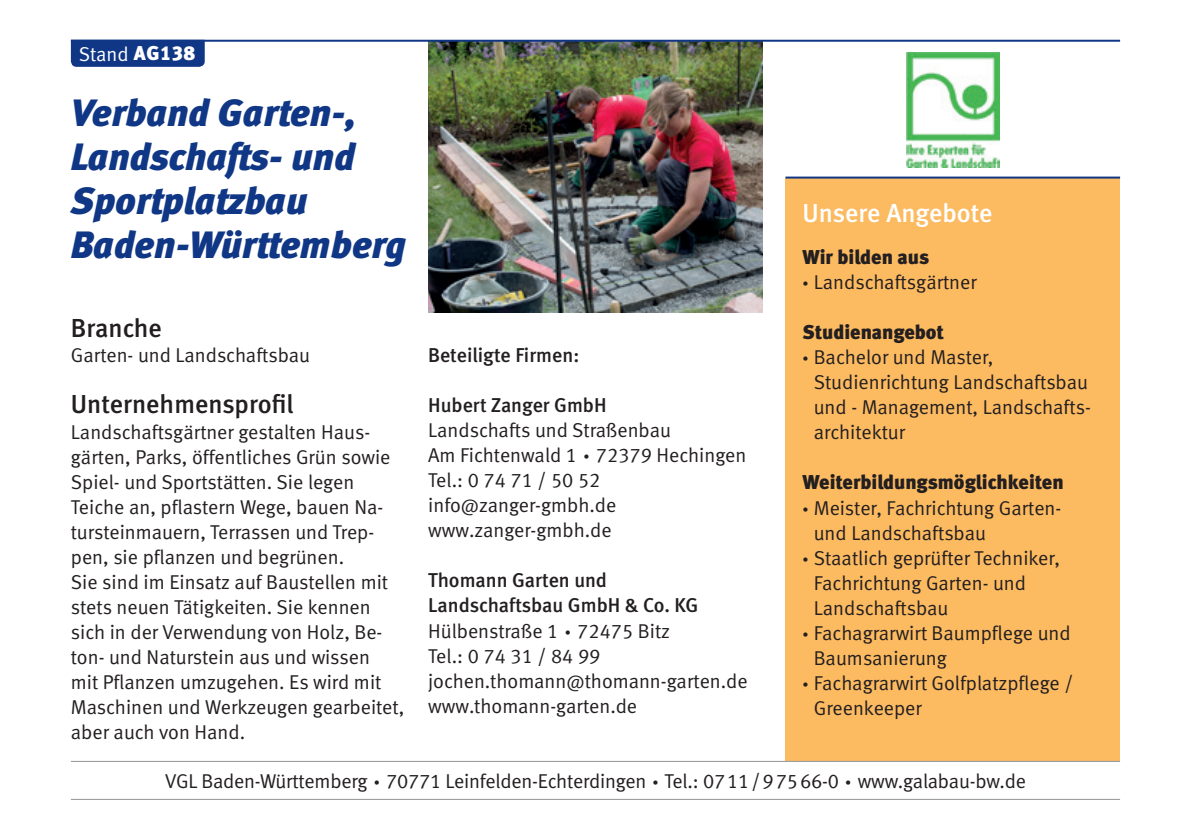
<style>
.page{position:relative;width:1191px;height:840px;background:#fff}
.page>*{position:absolute;margin:0;border:0;box-sizing:border-box;transform-origin:0 0}
.t1{font:italic 38px/44px "Meta Black LF";color:#103785}
.t2{font:26px "Meta Medium LF";color:#231f20}
.t3{font:26px "Meta Medium LF";letter-spacing:-.005em;color:#fff}
.t4{font:20px/25px "Meta Normal LF";color:#231f20}
.t5{font:20px/25px "Meta Medium LF";color:#231f20}
.t6{font:20px "Meta Black LF";color:#231f20}
.t7{font:20px "Meta Normal LF";color:#fff}
.s1{font-family:"Meta Black LF"}
</style>
<div class="page">
<div style="left:785px;top:178px;width:335px;height:582px;background:#fcba61"></div>
<img style="left:428px;top:42px;width:335px;height:270px">
<div style="left:71px;top:42px;width:134px;height:25px;background:#103785"></div>
<hr style="left:71px;top:40px;width:1049px;height:2px;background:#103785">
<hr style="left:71px;top:760px;width:1049px;height:1px;background:#939598">
<hr style="left:71px;top:798px;width:1049px;height:1px;background:#939598">
<hr style="left:785px;top:176px;width:335px;height:2px;background:#103785">
<img style="left:906px;top:52px;width:93px;height:115px">
<p class="t7" style="left:79px;top:42px;width:118px">Stand <span class="s1">AG138</span></p>
<h1 class="t1" style="left:71px;top:91px;width:337px">Verband Garten-,<br>Landschafts- und<br>Sportplatzbau<br>Baden-Württemberg</h1>
<h2 class="t2" style="left:71px;top:313px;width:93px">Branche</h2>
<p class="t4" style="left:71px;top:342px;width:241px">Garten- und Landschaftsbau</p>
<h2 class="t2" style="left:71px;top:389px;width:224px">Unternehmensprofil</h2>
<p class="t4" style="left:71px;top:418px;width:335px">Landschaftsgärtner gestalten Haus&shy;gärten, Parks, öffentliches Grün sowie Spiel- und Sportstätten. Sie legen Teiche an, pflastern Wege, bauen Na&shy;tursteinmauern, Terrassen und Trep&shy;pen, sie pflanzen und begrünen.<br>Sie sind im Einsatz auf Baustellen mit stets neuen Tätigkeiten. Sie kennen sich in der Verwendung von Holz, Be&shy;ton- und Naturstein aus und wissen<br>mit Pflanzen umzugehen. Es wird mit Maschinen und Werkzeugen gearbeitet, aber auch von Hand.</p>
<p class="t5" style="left:428px;top:342px;width:153px">Beteiligte Firmen:</p>
<p class="t5" style="left:428px;top:392px;width:180px">Hubert Zanger GmbH</p>
<p class="t4" style="left:428px;top:417px;width:320px">Landschafts und Straßenbau<br>Am Fichtenwald 1 <span class="s1">·</span> 72379 Hechingen<br>Tel.: 0 74 71 / 50 52 info@zanger-gmbh.de www.zanger-gmbh.de</p>
<p class="t5" style="left:428px;top:567px;width:272px">Thomann Garten und<br>Landschaftsbau GmbH &amp; Co. KG</p>
<p class="t4" style="left:428px;top:617px;width:321px">Hülbenstraße 1 <span class="s1">·</span> 72475 Bitz<br>Tel.: 0 74 31 / 84 99 jochen.thomann@thomann-garten.de www.thomann-garten.de</p>
<h2 class="t3" style="left:802px;top:197px;width:192px">Unsere Angebote</h2>
<p class="t6" style="left:802px;top:245px;width:128px">Wir bilden aus</p>
<p class="t4" style="left:802px;top:269px;width:176px"><span class="s1">·</span> Landschaftsgärtner</p>
<p class="t6" style="left:802px;top:320px;width:143px">Studienangebot</p>
<p class="t4" style="left:814px;top:344px;width:279px;text-indent:-11px"><span class="s1">·</span> Bachelor und Master,<br>Studienrichtung Landschaftsbau und - Management, Landschafts&shy;architektur</p>
<p class="t6" style="left:802px;top:470px;width:263px">Weiterbildungsmöglichkeiten</p>
<p class="t4" style="left:802px;top:494px;width:260px"><span class="s1">·</span> Meister, Fachrichtung Garten-</p>
<p class="t4" style="left:814px;top:519px;width:174px">und Landschaftsbau</p>
<p class="t4" style="left:802px;top:544px;width:259px"><span class="s1">·</span> Staatlich geprüfter Techniker,</p>
<p class="t4" style="left:814px;top:569px;width:214px">Fachrichtung Garten- und</p>
<p class="t4" style="left:814px;top:594px;width:136px">Landschaftsbau</p>
<p class="t4" style="left:802px;top:619px;width:269px"><span class="s1">·</span> Fachagrarwirt Baumpflege und</p>
<p class="t4" style="left:814px;top:644px;width:134px">Baumsanierung</p>
<p class="t4" style="left:802px;top:669px;width:272px"><span class="s1">·</span> Fachagrarwirt Golfplatzpflege /</p>
<p class="t4" style="left:814px;top:694px;width:109px">Greenkeeper</p>
<p class="t4" style="left:165px;top:768px;width:862px">VGL Baden-Württemberg <span class="s1">·</span> 70771 Leinfelden-Echterdingen <span class="s1">·</span> Tel.: 0711/97566-0 <span class="s1">·</span> www.galabau-bw.de</p>
</div>
